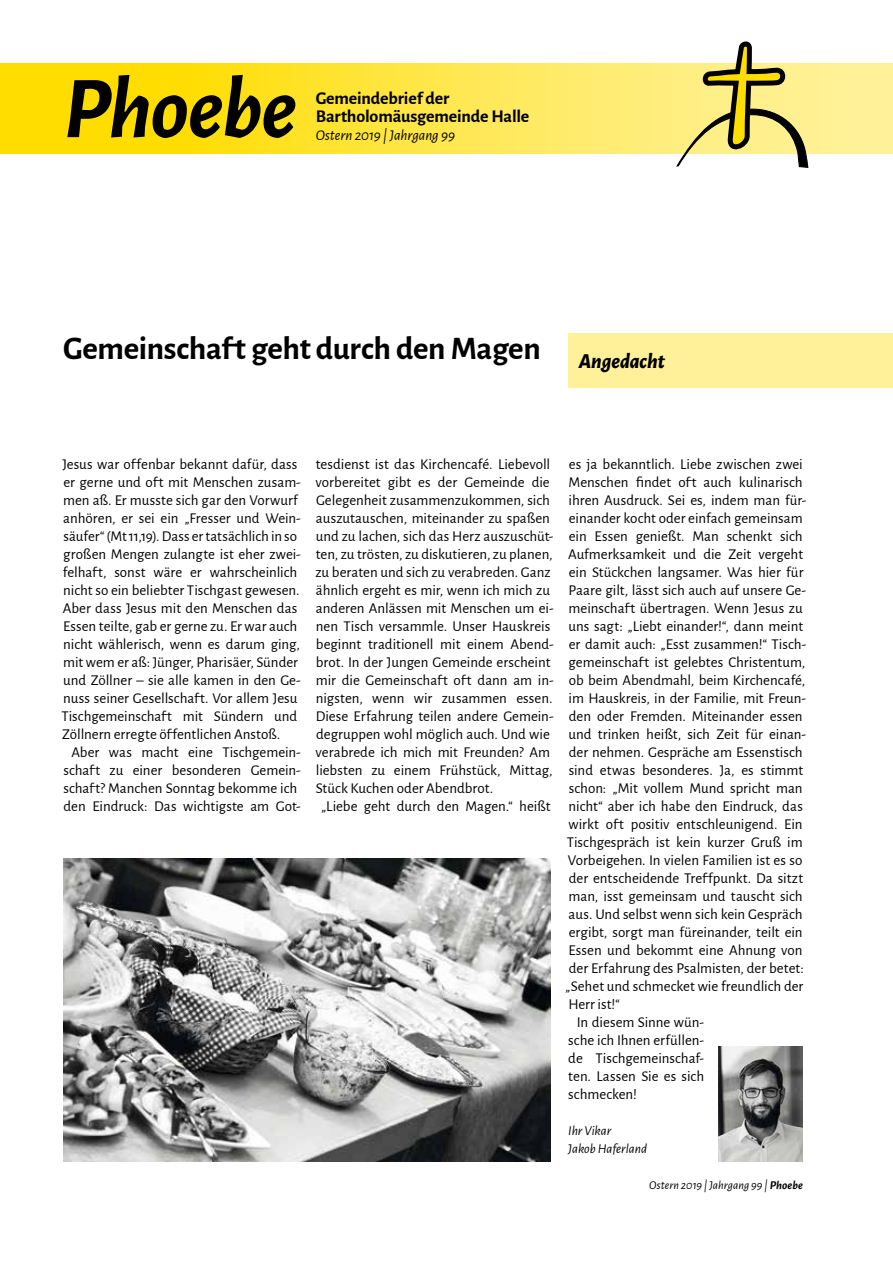
<style>
.page{position:relative;width:893px;height:1263px;background:#fff}
.page>*{position:absolute;margin:0;border:0;box-sizing:border-box;transform-origin:0 0}
.t1{font:700 33px "Alegreya Sans";letter-spacing:-.01em;color:#000}
.t2{font:700 18px/18px "Alegreya Sans";letter-spacing:-.01em;color:#000}
.t3{font:15px/18px "Alegreya Sans";color:#000}
.t4{font:italic 15px "Alegreya Sans";letter-spacing:-.005em;color:#000}
.t5{font:italic 13.5px/18px "Alegreya Sans";color:#000}
.t6{font:italic 12px "Alegreya Sans";letter-spacing:.005em;color:#000}
.s1{font-weight:700}
</style>
<div class="page">
<div style="left:568px;top:333px;width:325px;height:54px;background:#fff199"></div>
<svg style="left:0;top:63px;width:893px;height:90px;background:#fee74d"></svg>
<svg style="left:677px;top:42px;width:131px;height:126px"></svg>
<svg style="left:67px;top:75px;width:228px;height:63px;background:#958105"></svg>
<img style="left:718px;top:1047px;width:85px;height:114px">
<img style="left:63px;top:859px;width:487px;height:302px">
<p class="t2" style="left:316px;top:88px;width:215px">Gemeindebrief der<br>Bartholomäusgemeinde Halle</p>
<p class="t4" style="left:316px;top:125px;width:141px">Ostern 2019 | Jahrgang 99</p>
<h1 class="t1" style="left:63px;top:325px;width:603px">Gemeinschaft geht durch den Magen <sub>Angedacht</sub></h1>
<p class="t3" style="left:61px;top:454px;width:241px">Jesus war offenbar bekannt dafür, dass er gerne und oft mit Menschen zusam&shy;men aß. Er musste sich gar den Vorwurf anhören, er sei ein „Fresser und Wein&shy;säufer“ (Mt 11,19). Dass er tatsächlich in so großen Mengen zulangte ist eher zwei&shy;felhaft, sonst wäre er wahrscheinlich nicht so ein beliebter Tischgast gewesen.<br>Aber dass Jesus mit den Menschen das Essen teilte, gab er gerne zu. Er war auch nicht wählerisch, wenn es darum ging, mit wem er aß: Jünger, Pharisäer, Sünder und Zöllner – sie alle kamen in den Ge&shy;nuss seiner Gesellschaft. Vor allem Jesu Tischgemeinschaft mit Sündern und Zöllnern erregte öffentlichen Anstoß.</p>
<p class="t3" style="left:63px;top:742px;width:239px;text-align:center">Aber was macht eine Tischgemein&shy;schaft zu einer besonderen Gemein&shy;schaft? Manchen Sonntag bekomme ich den Eindruck: Das wichtigste am Got-</p>
<p class="t3" style="left:316px;top:454px;width:236px">tesdienst ist das Kirchencafé. Liebevoll</p>
<p class="t3" style="left:316px;top:472px;width:236px">vorbereitet gibt es der Gemeinde die</p>
<p class="t3" style="left:316px;top:490px;width:235px">Gelegenheit zusammenzukommen, sich</p>
<p class="t3" style="left:316px;top:508px;width:236px">auszutauschen, miteinander zu spaßen</p>
<p class="t3" style="left:316px;top:526px;width:239px">und zu lachen, sich das Herz auszuschüt-</p>
<p class="t3" style="left:316px;top:544px;width:238px">ten, zu trösten, zu diskutieren, zu planen,</p>
<p class="t3" style="left:315px;top:562px;width:237px">zu beraten und sich zu verabreden. Ganz</p>
<p class="t3" style="left:316px;top:580px;width:236px">ähnlich ergeht es mir, wenn ich mich zu</p>
<p class="t3" style="left:316px;top:598px;width:239px">anderen Anlässen mit Menschen um ei-</p>
<p class="t3" style="left:316px;top:616px;width:236px">nen Tisch versammle. Unser Hauskreis</p>
<p class="t3" style="left:316px;top:634px;width:239px">beginnt traditionell mit einem Abend-</p>
<p class="t3" style="left:316px;top:652px;width:236px">brot. In der Jungen Gemeinde erscheint</p>
<p class="t3" style="left:316px;top:670px;width:239px">mir die Gemeinschaft oft dann am in-</p>
<p class="t3" style="left:316px;top:688px;width:238px">nigsten, wenn wir zusammen essen.</p>
<p class="t3" style="left:316px;top:706px;width:239px">Diese Erfahrung teilen andere Gemein-</p>
<p class="t3" style="left:316px;top:724px;width:235px">degruppen wohl möglich auch. Und wie</p>
<p class="t3" style="left:316px;top:742px;width:236px">verabrede ich mich mit Freunden? Am</p>
<p class="t3" style="left:316px;top:760px;width:238px">liebsten zu einem Frühstück, Mittag,</p>
<p class="t3" style="left:316px;top:778px;width:179px">Stück Kuchen oder Abendbrot.</p>
<p class="t3" style="left:321px;top:796px;width:231px">„Liebe geht durch den Magen.“ heißt</p>
<p class="t3" style="left:565px;top:454px;width:243px">es ja bekanntlich. Liebe zwischen zwei Menschen findet oft auch kulinarisch ihren Ausdruck. Sei es, indem man für&shy;einander kocht oder einfach gemeinsam ein Essen genießt. Man schenkt sich Aufmerksamkeit und die Zeit vergeht ein Stückchen langsamer. Was hier für Paare gilt, lässt sich auch auf unsere Ge&shy;meinschaft übertragen. Wenn Jesus zu uns sagt: „Liebt einander!“, dann meint er damit auch: „Esst zusammen!“ Tisch&shy;gemeinschaft ist gelebtes Christentum, ob beim Abendmahl, beim Kirchencafé, im Hauskreis, in der Familie, mit Freun&shy;den oder Fremden. Miteinander essen und trinken heißt, sich Zeit für einan&shy;der nehmen. Gespräche am Essenstisch sind etwas besonderes. Ja, es stimmt schon: „Mit vollem Mund spricht man nicht“ aber ich habe den Eindruck, das wirkt oft positiv entschleunigend. Ein Tischgespräch ist kein kurzer Gruß im Vorbeigehen. In vielen Familien ist es so der entscheidende Treffpunkt. Da sitzt man, isst gemeinsam und tauscht sich aus. Und selbst wenn sich kein Gespräch ergibt, sorgt man füreinander, teilt ein Essen und bekommt eine Ahnung von der Erfahrung des Psalmisten, der betet: „Sehet und schmecket wie freundlich der Herr ist!“</p>
<p class="t3" style="left:568px;top:1012px;width:137px;text-align:justify;text-indent:9px">In diesem Sinne wün&shy;sche ich Ihnen erfüllen&shy;de Tischgemeinschaf&shy;ten. Lassen Sie es sich schmecken!</p>
<p class="t5" style="left:568px;top:1121px;width:80px">Ihr Vikar<br>Jakob Haferland</p>
<p class="t6" style="left:649px;top:1177px;width:155px">Ostern 2019 | Jahrgang 99 | <span class="s1">Phoebe</span></p>
</div>
